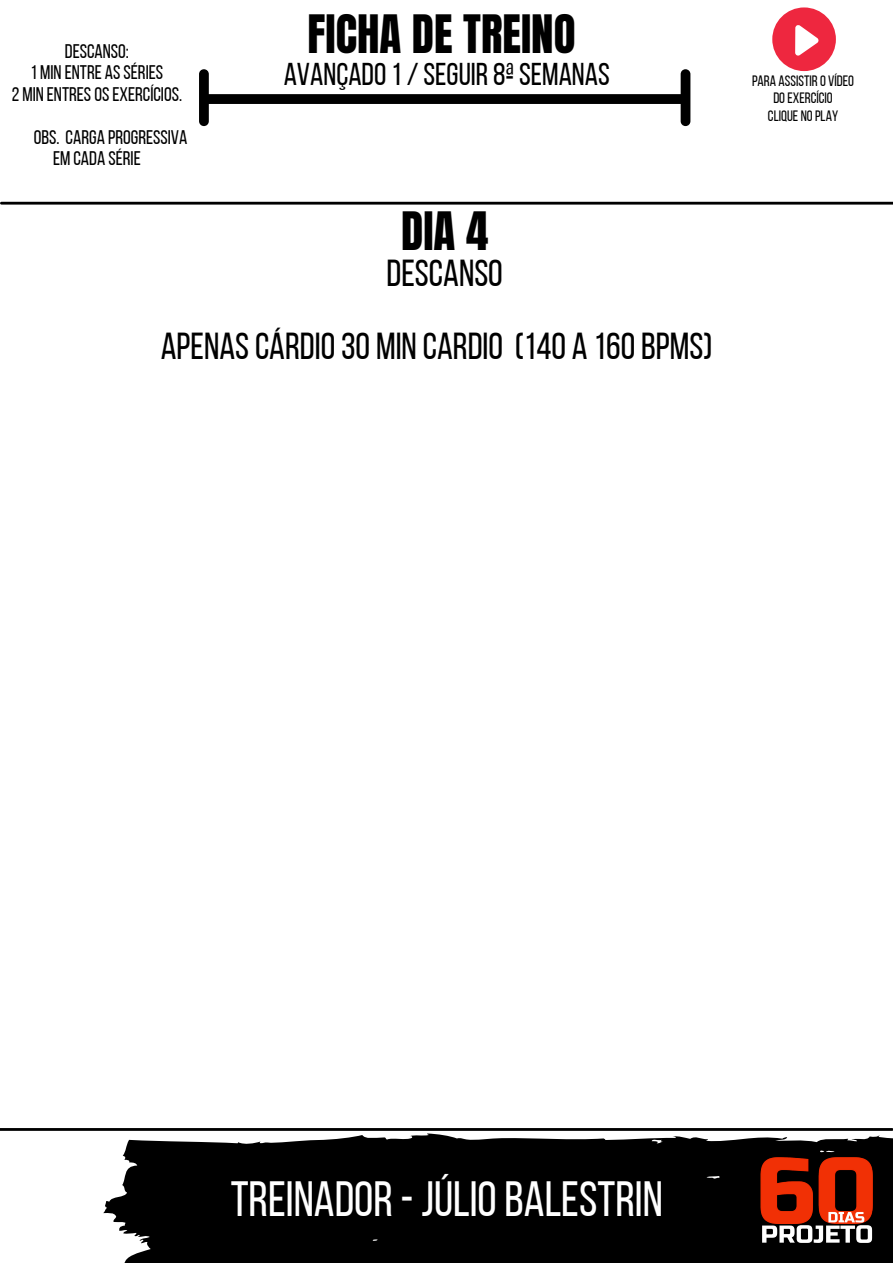
<style>
.page{position:relative;width:893px;height:1263px;background:#fff}
.page>*{position:absolute;margin:0;border:0;box-sizing:border-box;transform-origin:0 0}
.t1{font:49.43px "Bebas Neue";color:#fff}
.t2{font:45px "Anton";color:#000}
.t3{font:37.5px "Bebas Neue";color:#000}
.t4{font:31.5px "Bebas Neue";color:#000}
.t5{font:19.65px "Bebas Neue";color:#000}
.t6{font:15px "Bebas Neue";color:#000}
</style>
<div class="page">
<svg style="left:103px;top:1133px;width:587px;height:130px;background:#151515"></svg>
<img style="left:690px;top:1135px;width:203px;height:128px">
<svg style="left:199px;top:69px;width:491px;height:57px"></svg>
<hr style="left:1px;top:202px;width:892px;height:3px;background:#000">
<hr style="left:0;top:1128px;width:892px;height:3px;background:#000">
<div style="left:772px;top:7px;width:64px;height:64px;background:#ee273f;border-radius:50%"></div>
<svg style="left:795px;top:25px;width:23px;height:31px"></svg>
<p class="t5" style="left:65px;top:43px;width:66px">DESCANSO:</p>
<p class="t5" style="left:31px;top:65px;width:134px">1 MIN ENTRE ASSÉRIES</p>
<p class="t5" style="left:12px;top:86px;width:172px">2 MIN ENTRESOSEXERCÍCIOS.</p>
<p class="t5" style="left:34px;top:129px;width:155px">OBS. CARGA PROGRESSIVA</p>
<p class="t5" style="left:53px;top:150px;width:89px">EM CADA SÉRIE</p>
<p class="t2" style="left:307px;top:1px;width:269px">FICHA DE TREINO</p>
<p class="t4" style="left:284px;top:62px;width:328px">AVANÇADO1/ SEGUIR8ª SEMANAS</p>
<p class="t2" style="left:401px;top:198px;width:89px">DIA 4</p>
<p class="t3" style="left:386px;top:258px;width:118px">DESCANSO</p>
<p class="t3" style="left:161px;top:331px;width:553px">APENASCÁRDIO30 MIN CARDIO (140 A 160BPMS)</p>
<p class="t6" style="left:752px;top:75px;width:104px">PARA ASSISTIR O VÍDEO</p>
<p class="t6" style="left:773px;top:92px;width:61px">DOEXERCÍCIO</p>
<p class="t6" style="left:768px;top:109px;width:72px">CLIQUE NOPLAY</p>
<p class="t1" style="left:231px;top:1179px;width:434px">TREINADOR- JÚLIOBALESTRIN</p>
</div>
